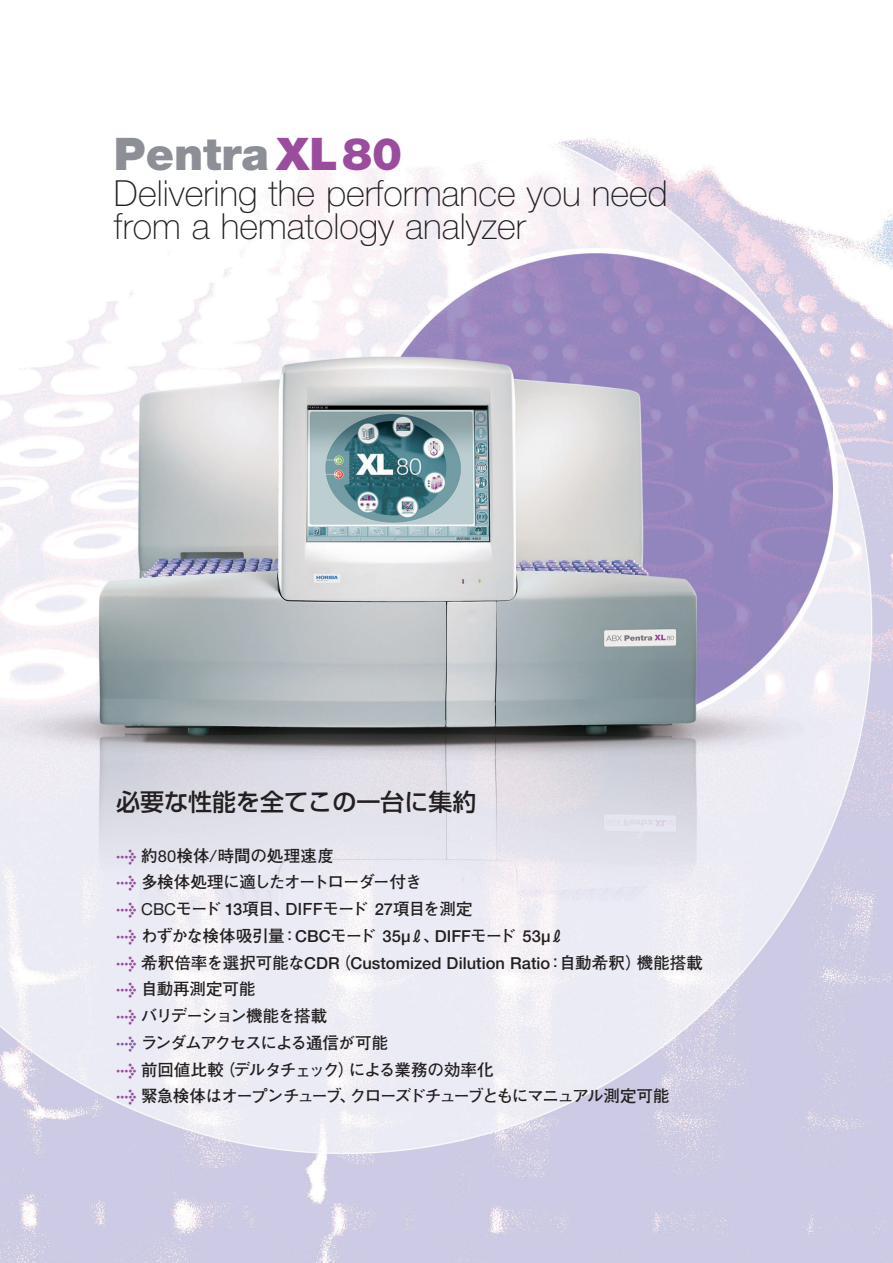
<style>
.page{position:relative;width:893px;height:1263px;background:#fff}
.page>*{position:absolute;margin:0;border:0;box-sizing:border-box;transform-origin:0 0}
.t1{font:900 45px "Helvetica Neue";color:#8c8f96}
.t2{font:100 36px/33px "Helvetica Neue";color:#231f20}
.t3{font:24px "Shin Go Pro Medium 90 pv RKSJ H";color:#231f20}
.t4{font:16.5px/26.7px "Futo Go B101 Pro Bold 90 pv RKSJ H";letter-spacing:-.05em;color:#231f20}
.t5{font:500 16.5px "Helvetica Neue LT Std";color:#231f20}
.s1{font-family:"Helvetica Neue LT Std";color:#9a4c9d}
.s2{font-family:"Meta Plus";font-weight:700;color:#9a4c9d}
.s3{font-family:"Helvetica Neue LT Std"}
.s4{font-family:"Helvetica Neue LT Std";font-weight:500}
.s5{font-family:"Futo Go B101 Pro Bold 90 pv RKSJ H";font-weight:400}
.s6{font-family:"Meta Plus";font-weight:700;color:#8558a4}
</style>
<div class="page">
<img style="left:0;top:138px;width:893px;height:1125px">
<h1 class="t1" style="left:114px;top:127px;width:290px">Pentra <span class="s1">XL80</span></h1>
<h2 class="t2" style="left:114px;top:181px;width:555px">Delivering the performance you need from a hematology analyzer</h2>
<h3 class="t3" style="left:116px;top:793px;width:361px">必要な性能を全てこの一台に集約</h3>
<p class="t4" style="left:116px;top:844px;width:451px"><span class="s2">&gt;</span> 約<span class="s3">80</span>検体/時間の処理速度<br><span class="s2">&gt;</span> 多検体処理に適したオートローダー付き<br><span class="s2">&gt;</span> <span class="s3">CBC</span>モード <span class="s4">13</span>項目、DIFFモード <span class="s4">27</span>項目を測定<br><span class="s2">&gt;</span> わずかな検体吸引量：<span class="s4">CBC</span>モード <span class="s4">35μ</span>ℓ、<span class="s4">DIFF</span>モード <span class="s4">53μ</span>ℓ</p>
<p class="t5" style="left:116px;top:957px;width:588px"><span class="s2">&gt;</span> <span class="s5">希釈倍率を選択可能な</span>CDR<span class="s5">（</span>Customized Dilution Ratio<span class="s5">：自動希釈）機能搭載</span></p>
<p class="t4" style="left:116px;top:978px;width:555px"><span class="s2">&gt;</span> 自動再測定可能<br><span class="s2">&gt;</span> バリデーション機能を搭載<br><span class="s6">&gt;</span> ランダムアクセスによる通信が可能<br><span class="s2">&gt;</span> 前回値比較（デルタチェック）による業務の効率化<br><span class="s2">&gt;</span> 緊急検体はオープンチューブ、クローズドチューブともにマニュアル測定可能</p>
</div>
